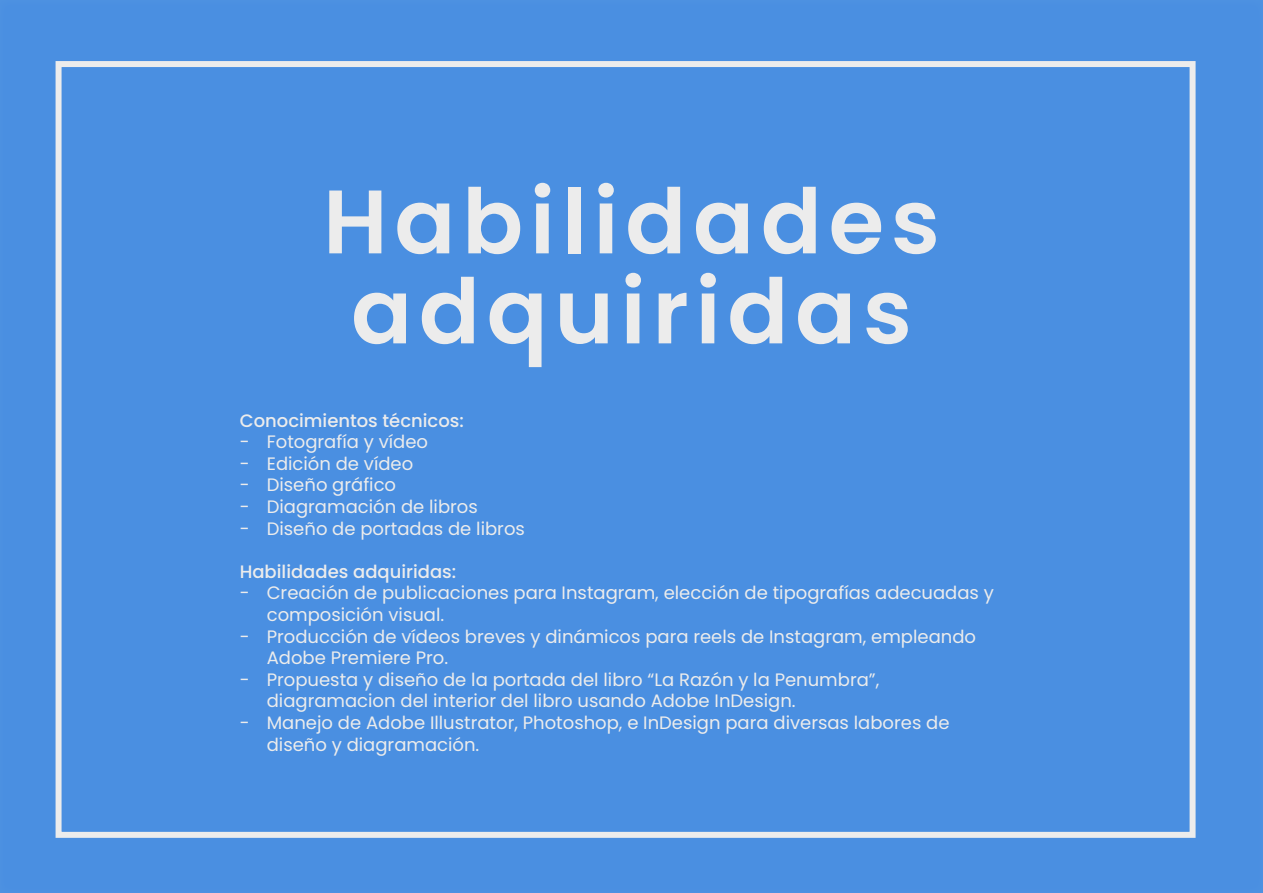
<style>
.page{position:relative;width:1263px;height:893px;background:#4a8fe1}
.page>*{position:absolute;margin:0;border:0;box-sizing:border-box;transform-origin:0 0}
.t1{font:600 90px/90px "Poppins";letter-spacing:.075em;color:#ececec;text-align:center}
.t2{font:18px/21.6px "Poppins";color:#ececec}
.t3{font:500 18px "Poppins";color:#ececec}
</style>
<div class="page">
<div style="left:56px;top:61px;width:1139px;height:777px;border:6px solid #ececec"></div>
<h1 class="t1" style="left:323px;top:177px;width:618px">Habilidades adquiridas</h1>
<p class="t3" style="left:240px;top:410px;width:226px">Conocimientos técnicos:</p>
<p class="t2" style="left:240px;top:431px;width:190px">- Fotografía y vídeo</p>
<p class="t2" style="left:240px;top:453px;width:175px">- Edición de vídeo</p>
<p class="t2" style="left:240px;top:474px;width:158px">- Diseño gráfico</p>
<p class="t2" style="left:240px;top:496px;width:240px">- Diagramación de libros</p>
<p class="t2" style="left:240px;top:517px;width:287px">- Diseño de portadas de libros</p>
<p class="t3" style="left:240px;top:561px;width:218px">Habilidades adquiridas:</p>
<p class="t2" style="left:267px;top:582px;width:729px;text-indent:-27px">- Creación de publicaciones para Instagram, elección de tipografías adecuadas y composición visual.</p>
<p class="t2" style="left:267px;top:625px;width:711px;text-indent:-27px">- Producción de vídeos breves y dinámicos para reels de Instagram, empleando<br>Adobe Premiere Pro.</p>
<p class="t2" style="left:267px;top:669px;width:614px;text-indent:-27px">- Propuesta y diseño de la portada del libro “La Razón y la Penumbra”, diagramacion del interior del libro usando Adobe InDesign.</p>
<p class="t2" style="left:267px;top:712px;width:684px;text-indent:-27px">- Manejo de Adobe Illustrator, Photoshop, e InDesign para diversas labores de diseño y diagramación.</p>
</div>
